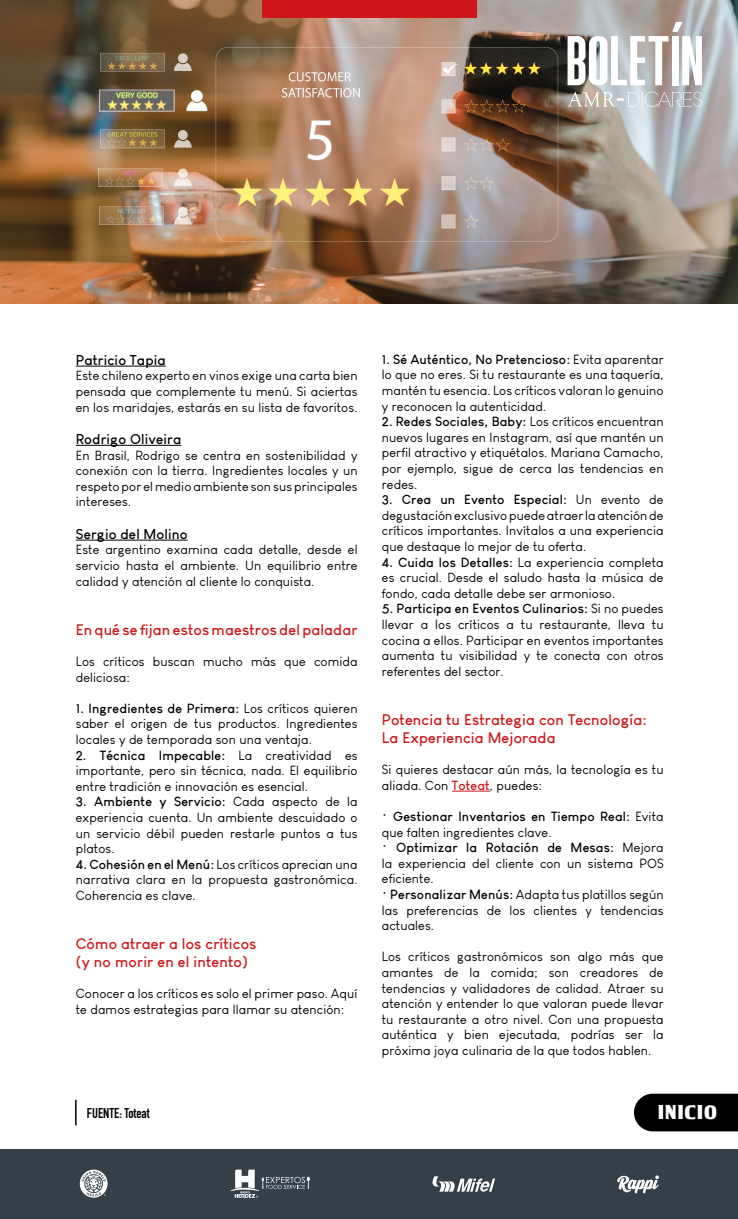
<style>
.page{position:relative;width:738px;height:1219px;background:#fff}
.page>*{position:absolute;margin:0;border:0;box-sizing:border-box;transform-origin:0 0}
.t1{font:55px "Pirrata";color:#fff}
.t2{font:23.1px "Pirrata";color:#fff}
.t3{font:20px "Tobago Poster";letter-spacing:.05em;color:#fff}
.t4{font:700 15px/18px "Louis George Cafe";letter-spacing:.01em;color:#cd1719}
.t5{font:700 14px "Louis George Cafe";letter-spacing:.01em;color:#000}
.t6{font:700 14px "DIN Condensed";color:#000}
.t7{font:13px/15.6px "Louis George Cafe";letter-spacing:.01em;color:#000;text-align:justify}
.s1{font-weight:700}
.s2{font-weight:700;color:#cd1719}
</style>
<div class="page">
<img style="left:0;top:0;width:737px;height:303px">
<div style="left:0;top:1149px;width:737px;height:70px;background:#33404a"></div>
<div style="left:261px;top:0;width:215px;height:17px;background:#cd1719"></div>
<svg style="left:80px;top:1170px;width:27px;height:28px"></svg>
<svg style="left:617px;top:1175px;width:41px;height:18px"></svg>
<svg style="left:230px;top:1170px;width:79px;height:28px"></svg>
<svg style="left:432px;top:1176px;width:62px;height:16px"></svg>
<hr style="left:75px;top:1100px;width:2px;height:25px;background:#000">
<div style="left:634px;top:1094px;width:103px;height:37px;background:#000"></div>
<hr style="left:76px;top:366px;width:90px;height:1px;background:#000">
<hr style="left:76px;top:445px;width:105px;height:1px;background:#000">
<hr style="left:76px;top:540px;width:111px;height:1px;background:#000">
<hr style="left:451px;top:791px;width:38px;height:1px;background:#cd1719">
<svg style="left:567px;top:92px;width:48px;height:15px"></svg>
<svg style="left:627px;top:92px;width:74px;height:15px"></svg>
<svg style="left:671px;top:22px;width:11px;height:10px"></svg>
<h1 class="t1" style="left:565px;top:32px;width:139px">BOLETIN</h1>
<h2 class="t2" style="left:616px;top:86px;width:10px">-</h2>
<p class="t5" style="left:76px;top:351px;width:91px">Patricio Tapia</p>
<p class="t7" style="left:76px;top:368px;width:283px">Este chileno experto en vinos exige una carta bien pensada que complemente tu menú. Si aciertas en los maridajes, estarás en su lista de favoritos.</p>
<p class="t5" style="left:76px;top:430px;width:107px">Rodrigo Oliveira</p>
<p class="t7" style="left:76px;top:447px;width:283px">En Brasil, Rodrigo se centra en sostenibilidad y conexión con la tierra. Ingredientes locales y un respeto por el medio ambiente son sus principales intereses.</p>
<p class="t5" style="left:76px;top:525px;width:113px">Sergio del Molino</p>
<p class="t7" style="left:76px;top:542px;width:283px">Este argentino examina cada detalle, desde el servicio hasta el ambiente. Un equilibrio entre calidad y atención al cliente lo conquista.</p>
<p class="t4" style="left:76px;top:620px;width:283px">En qué se fijan estos maestros del paladar</p>
<p class="t7" style="left:76px;top:654px;width:283px">Los críticos buscan mucho más que comida deliciosa:</p>
<p class="t7" style="left:76px;top:700px;width:283px"><span class="s1">1. Ingredientes de Primera:</span> Los críticos quieren saber el origen de tus productos. Ingredientes locales y de temporada son una ventaja.</p>
<p class="t7" style="left:76px;top:747px;width:283px"><span class="s1">2. Técnica Impecable:</span> La creatividad es importante, pero sin técnica, nada. El equilibrio entre tradición e innovación es esencial.</p>
<p class="t7" style="left:76px;top:794px;width:283px"><span class="s1">3. Ambiente y Servicio:</span> Cada aspecto de la experiencia cuenta. Un ambiente descuidado o un servicio débil pueden restarle puntos a tus platos.</p>
<p class="t7" style="left:76px;top:856px;width:283px"><span class="s1">4. Cohesión en el Menú:</span> Los críticos aprecian una narrativa clara en la propuesta gastronómica.<br>Coherencia es clave.</p>
<p class="t4" style="left:76px;top:934px;width:182px">Cómo atraer a los críticos (y no morir en el intento)</p>
<p class="t7" style="left:76px;top:986px;width:283px">Conocer a los críticos es solo el primer paso. Aquí te damos estrategias para llamar su atención:</p>
<p class="t7" style="left:381px;top:351px;width:283px"><span class="s1">1. Sé Auténtico, No Pretencioso:</span> Evita aparentar lo que no eres. Si tu restaurante es una taquería, mantén tu esencia. Los críticos valoran lo genuino y reconocen la autenticidad.</p>
<p class="t7" style="left:381px;top:414px;width:283px"><span class="s1">2. Redes Sociales, Baby:</span> Los críticos encuentran nuevos lugares en Instagram, así que mantén un perfil atractivo y etiquétalos. Mariana Camacho, por ejemplo, sigue de cerca las tendencias en redes.</p>
<p class="t7" style="left:381px;top:492px;width:283px"><span class="s1">3. Crea un Evento Especial:</span> Un evento de degustación exclusivo puede atraer la atención de críticos importantes. Invítalos a una experiencia que destaque lo mejor de tu oferta.</p>
<p class="t7" style="left:381px;top:554px;width:283px"><span class="s1">4. Cuida los Detalles:</span> La experiencia completa es crucial. Desde el saludo hasta la música de fondo, cada detalle debe ser armonioso.</p>
<p class="t7" style="left:381px;top:601px;width:283px"><span class="s1">5. Participa en Eventos Culinarios:</span> Si no puedes llevar a los críticos a tu restaurante, lleva tu cocina a ellos. Participar en eventos importantes aumenta tu visibilidad y te conecta con otros referentes del sector.</p>
<p class="t4" style="left:381px;top:710px;width:266px">Potencia tu Estrategia con Tecnología:<br>La Experiencia Mejorada</p>
<p class="t7" style="left:381px;top:762px;width:283px">Si quieres destacar aún más, la tecnología es tu aliada. Con <span class="s2">Toteat</span>, puedes:</p>
<p class="t7" style="left:381px;top:809px;width:283px">• <span class="s1">Gestionar Inventarios en Tiempo Real:</span> Evita que falten ingredientes clave.</p>
<p class="t7" style="left:381px;top:840px;width:283px">• <span class="s1">Optimizar la Rotación de Mesas:</span> Mejora la experiencia del cliente con un sistema POS eficiente.</p>
<p class="t7" style="left:381px;top:887px;width:283px">• <span class="s1">Personalizar Menús:</span> Adapta tus platillos según las preferencias de los clientes y tendencias actuales.</p>
<p class="t7" style="left:381px;top:949px;width:283px">Los críticos gastronómicos son algo más que amantes de la comida; son creadores de tendencias y validadores de calidad. Atraer su atención y entender lo que valoran puede llevar tu restaurante a otro nivel. Con una propuesta auténtica y bien ejecutada, podrías ser la próxima joya culinaria de la que todos hablen.</p>
<p class="t6" style="left:87px;top:1104px;width:64px">FUENTE: Toteat</p>
<h3 class="t3" style="left:656px;top:1100px;width:60px">INICIO</h3>
</div>
